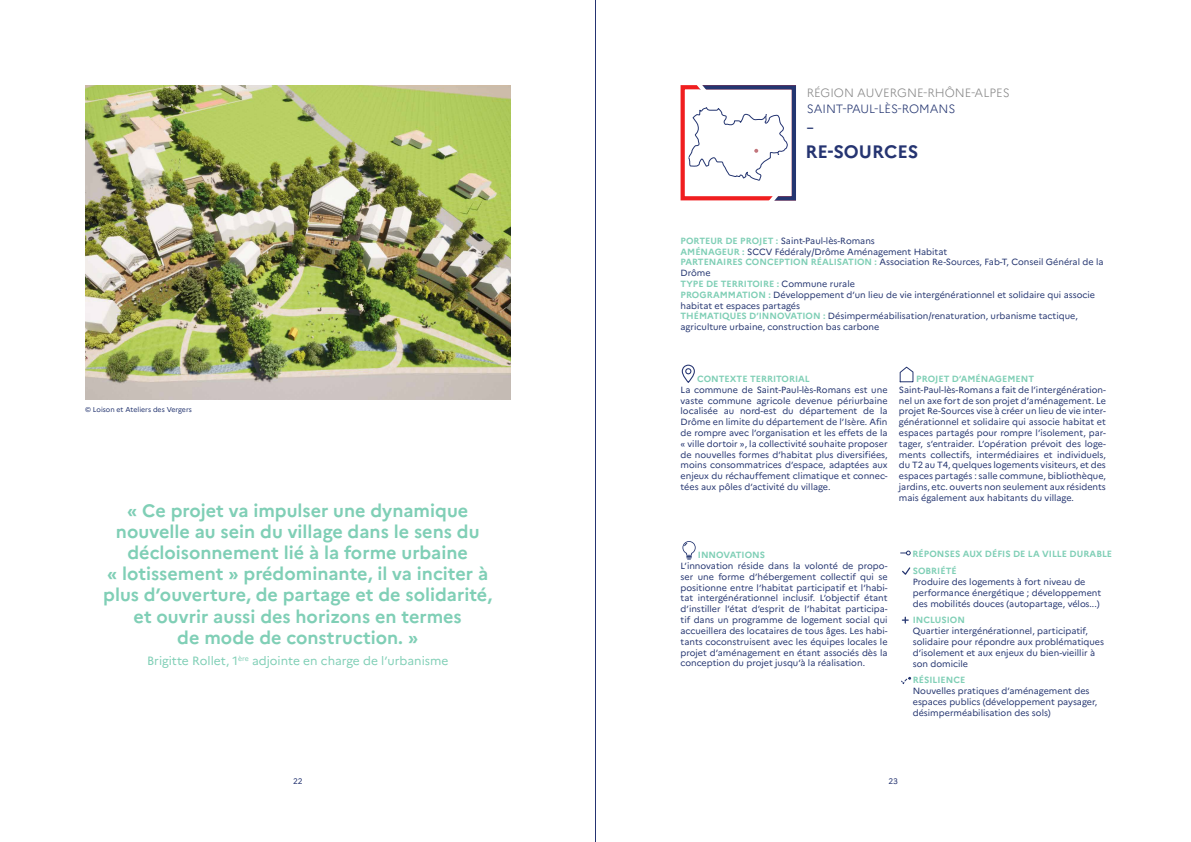
<style>
.page{position:relative;width:1191px;height:842px;background:#fff}
.page>*{position:absolute;margin:0;border:0;box-sizing:border-box;transform-origin:0 0}
.t1{font:300 22.4px "Marianne";color:#243570}
.t2{font:700 18px/21.1px "Marianne";color:#80cfb6;text-align:center}
.t3{font:700 18px "Marianne";color:#253471}
.t4{font:12px "Marianne";color:#80cfb6}
.t5{font:300 12px "Marianne";color:#878787}
.t6{font:300 12px "Marianne";color:#243570}
.t7{font:9px/10.8px "Marianne";color:#243570}
.t8{font:700 9px "Marianne";color:#80cfb6}
.t9{font:8px "Marianne";color:#253471}
.t10{font:7px "Marianne";color:#243570}
.s1{font-weight:700;color:#80cfb6}
</style>
<div class="page">
<hr style="left:595px;top:0;width:1px;height:842px;background:#253471">
<img style="left:85px;top:85px;width:425px;height:315px">
<div style="left:680px;top:85px;width:116px;height:115px;border:4px solid #f01e1f"></div>
<svg style="left:902px;top:567px;width:9px;height:8px"></svg>
<svg style="left:902px;top:617px;width:6px;height:6px"></svg>
<svg style="left:901px;top:677px;width:10px;height:7px"></svg>
<svg style="left:682px;top:541px;width:13px;height:19px"></svg>
<svg style="left:899px;top:366px;width:15px;height:17px"></svg>
<svg style="left:681px;top:364px;width:14px;height:19px"></svg>
<svg style="left:900px;top:551px;width:10px;height:4px"></svg>
<svg style="left:686px;top:85px;width:110px;height:116px"></svg>
<h3 class="t5" style="left:806px;top:83px;width:205px">RÉGION AUVERGNE-RHÔNE-ALPES</h3>
<h3 class="t6" style="left:806px;top:99px;width:150px">SAINT-PAUL-LÈS-ROMANS</h3>
<h1 class="t1" style="left:806px;top:109px;width:8px">-</h1>
<h2 class="t3" style="left:805px;top:140px;width:115px">RE-SOURCES</h2>
<p class="t10" style="left:85px;top:404px;width:108px">© Loison et Ateliers des Vergers</p>
<p class="t2" style="left:103px;top:500px;width:390px">« Ce projet va impulser une dynamique nouvelle au sein du village dans le sens du décloisonnement lié à la forme urbaine<br>« lotissement » prédominante, il va inciter à plus d’ouverture, de partage et de solidarité, et ouvrir aussi des horizons en termes<br>de mode de construction. »</p>
<h3 class="t4" style="left:147px;top:651px;width:303px">Brigitte Rollet, 1<sup>ère</sup> adjointe en charge de l’urbanisme</h3>
<p class="t7" style="left:680px;top:234px;width:424px"><span class="s1">PORTEUR DE PROJET :</span> Saint-Paul-lès-Romans<br><span class="s1">AMÉNAGEUR :</span> SCCV Fédéraly/Drôme Aménagement Habitat<br><span class="s1">PARTENAIRES CONCEPTION RÉALISATION :</span> Association Re-Sources, Fab-T, Conseil Général de la Drôme<br><span class="s1">TYPE DE TERRITOIRE :</span> Commune rurale<br><span class="s1">PROGRAMMATION :</span> Développement d’un lieu de vie intergénérationnel et solidaire qui associe habitat et espaces partagés<br><span class="s1">THÉMATIQUES D’INNOVATION :</span> Désimperméabilisation/renaturation, urbanisme tactique, agriculture urbaine, construction bas carbone</p>
<p class="t8" style="left:697px;top:373px;width:114px">CONTEXTE TERRITORIAL</p>
<p class="t7" style="left:680px;top:383px;width:208px;text-align:justify">La commune de Saint-Paul-lès-Romans est une vaste commune agricole devenue périurbaine localisée au nord-est du département de la Drôme en limite du département de l’Isère. Afin de rompre avec l’organisation et les effets de la « ville dortoir », la collectivité souhaite proposer de nouvelles formes d’habitat plus diversifiées, moins consommatrices d’espace, adaptées aux enjeux du réchauffement climatique et connec&shy;tées aux pôles d’activité du village.</p>
<p class="t8" style="left:916px;top:373px;width:119px">PROJET D’AMÉNAGEMENT</p>
<p class="t7" style="left:899px;top:383px;width:208px;text-align:justify">Saint-Paul-lès-Romans a fait de l’intergénération&shy;nel un axe fort de son projet d’aménagement. Le projet Re-Sources vise à créer un lieu de vie inter&shy;générationnel et solidaire qui associe habitat et espaces partagés pour rompre l’isolement, par&shy;tager, s’entraider. L’opération prévoit des loge&shy;ments collectifs, intermédiaires et individuels, du T2 au T4, quelques logements visiteurs, et des espaces partagés : salle commune, bibliothèque, jardins, etc. ouverts non seulement aux résidents mais également aux habitants du village.</p>
<p class="t8" style="left:698px;top:550px;width:69px">INNOVATIONS</p>
<p class="t8" style="left:912px;top:548px;width:201px">RÉPONSES AUX DÉFIS DE LA VILLE DURABLE</p>
<p class="t7" style="left:680px;top:560px;width:208px;text-align:justify">L’innovation réside dans la volonté de propo&shy;ser une forme d’hébergement collectif qui se positionne entre l’habitat participatif et l’habi&shy;tat intergénérationnel inclusif. L’objectif étant d’instiller l’état d’esprit de l’habitat participa&shy;tif dans un programme de logement social qui accueillera des locataires de tous âges. Les habi&shy;tants coconstruisent avec les équipes locales le projet d’aménagement en étant associés dès la conception du projet jusqu’à la réalisation.</p>
<p class="t8" style="left:912px;top:565px;width:45px">SOBRIÉTÉ</p>
<p class="t7" style="left:912px;top:576px;width:190px">Produire des logements à fort niveau de performance énergétique ; développement des mobilités douces (autopartage, vélos...)</p>
<p class="t8" style="left:912px;top:615px;width:54px">INCLUSION</p>
<p class="t7" style="left:912px;top:625px;width:193px">Quartier intergénérationnel, participatif, solidaire pour répondre aux problématiques d’isolement et aux enjeux du bien-vieillir à son domicile</p>
<p class="t8" style="left:912px;top:675px;width:54px">RÉSILIENCE</p>
<p class="t7" style="left:912px;top:685px;width:186px">Nouvelles pratiques d’aménagement des espaces publics (développement paysager, désimperméabilisation des sols)</p>
<p class="t9" style="left:293px;top:775px;width:11px">22</p>
<p class="t9" style="left:888px;top:775px;width:11px">23</p>
</div>
